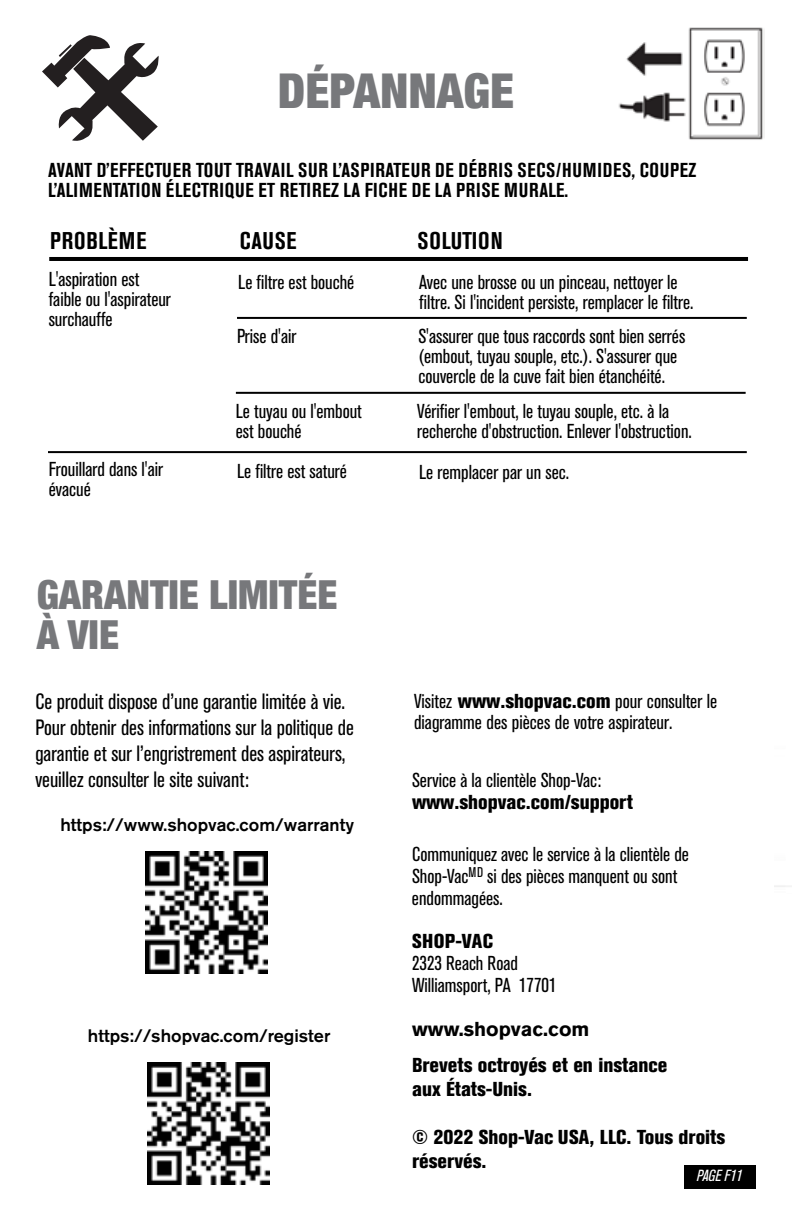
<style>
.page{position:relative;width:792px;height:1224px;background:#fff}
.page>*{position:absolute;margin:0;border:0;box-sizing:border-box;transform-origin:0 0}
.t1{font:900 condensed 48px "Helvetica Neue";color:#77787b}
.t2{font:900 condensed 40px/40px "Helvetica Neue";color:#77787b}
.t3{font:700 condensed 24px "Akzidenz Grotesk BQ";letter-spacing:.035em;color:#000}
.t4{font:condensed 22px/26px "Akzidenz Grotesk BQ";color:#000}
.t5{font:condensed 20px/20px "Akzidenz Grotesk BQ";color:#000}
.t6{font:700 condensed 20px/20px "Akzidenz Grotesk BQ";letter-spacing:.035em;color:#000}
.t7{font:800 condensed 20px/24px "Akzidenz Grotesk BQ";color:#000}
.t8{font:700 20px "Akzidenz Grotesk BQ";color:#000}
.t9{font:500 18px "Akzidenz Grotesk BQ";color:#000}
.t10{font:italic condensed 16px "Akzidenz Grotesk BQ";color:#fff}
.s1{font-weight:800}
</style>
<div class="page">
<div style="left:685px;top:1165px;width:71px;height:24px;background:#000"></div>
<img style="left:146px;top:852px;width:122px;height:122px">
<img style="left:148px;top:1063px;width:122px;height:122px">
<svg style="left:42px;top:35px;width:117px;height:106px"></svg>
<img style="left:618px;top:27px;width:146px;height:113px">
<hr style="left:49px;top:257px;width:699px;height:4px;background:#000">
<hr style="left:48px;top:451px;width:699px;height:2px;background:#000">
<hr style="left:237px;top:317px;width:510px;height:2px;background:#000">
<hr style="left:236px;top:392px;width:510px;height:2px;background:#000">
<h1 class="t1" style="left:278px;top:52px;width:238px">DÉPANNAGE</h1>
<p class="t6" style="left:48px;top:160px;width:650px">AVANT D’EFFECTUER TOUT TRAVAIL SUR L’ASPIRATEUR DE DÉBRIS SECS/HUMIDES, COUPEZ<br>L’ALIMENTATION ÉLECTRIQUE ET RETIREZ LA FICHE DE LA PRISE MURALE.</p>
<p class="t3" style="left:50px;top:227px;width:98px">PROBLÈME</p>
<p class="t3" style="left:240px;top:227px;width:58px">CAUSE</p>
<p class="t3" style="left:417px;top:227px;width:87px">SOLUTION</p>
<p class="t5" style="left:49px;top:269px;width:124px">L'aspiration est faible ou l'aspirateur surchauffe</p>
<p class="t5" style="left:238px;top:272px;width:118px">Le filtre est bouché</p>
<p class="t5" style="left:419px;top:272px;width:276px">Avec une brosse ou un pinceau, nettoyer le filtre. Si l'incident persiste, remplacer le filtre.</p>
<p class="t5" style="left:237px;top:326px;width:61px">Prise d'air</p>
<p class="t5" style="left:418px;top:327px;width:268px">S'assurer que tous raccords sont bien serrés (embout, tuyau souple, etc.). S'assurer que couvercle de la cuve fait bien étanchéité.</p>
<p class="t5" style="left:236px;top:401px;width:128px">Le tuyau ou l'embout est bouché</p>
<p class="t5" style="left:417px;top:401px;width:276px">Vérifier l'embout, le tuyau souple, etc. à la recherche d'obstruction. Enlever l'obstruction.</p>
<p class="t5" style="left:49px;top:459px;width:116px">Frouillard dans l'air évacué</p>
<p class="t5" style="left:237px;top:461px;width:111px">Le filtre est saturé</p>
<h2 class="t2" style="left:37px;top:573px;width:302px">GARANTIE LIMITÉE<br>À VIE</h2>
<p class="t4" style="left:35px;top:689px;width:320px">Ce produit dispose d’une garantie limitée à vie.<br>Pour obtenir des informations sur la politique de garantie et sur l’engristrement des aspirateurs, veuillez consulter le site suivant:</p>
<p class="t9" style="left:60px;top:814px;width:295px">https://www.shopvac.com/warranty</p>
<p class="t9" style="left:88px;top:1025px;width:244px">https://shopvac.com/register</p>
<p class="t5" style="left:419px;top:462px;width:151px">Le remplacer par un sec.</p>
<p class="t5" style="left:414px;top:691px;width:305px;line-height:21px">Visitez <span class="s1">www.shopvac.com</span> pour consulter le diagramme des pièces de votre aspirateur.</p>
<p class="t5" style="left:412px;top:770px;width:191px">Service à la clientèle Shop-Vac:</p>
<p class="t7" style="left:412px;top:790px;width:223px">www.shopvac.com/support</p>
<p class="t5" style="left:412px;top:843px;width:279px;line-height:22px">Communiquez avec le service à la clientèle de<br>Shop-Vac<sup>MD</sup> si des pièces manquent ou sont endommagées.</p>
<p class="t7" style="left:412px;top:929px;width:83px">SHOP-VAC</p>
<p class="t5" style="left:412px;top:952px;width:146px;line-height:22px">2323 Reach Road<br>Williamsport, PA 17701</p>
<p class="t8" style="left:412px;top:1017px;width:179px">www.shopvac.com</p>
<p class="t7" style="left:412px;top:1053px;width:257px">Brevets octroyés et en instance aux États-Unis.</p>
<p class="t7" style="left:412px;top:1125px;width:315px">© 2022 Shop-Vac USA, LLC. Tous droits réservés.</p>
<p class="t10" style="left:697px;top:1167px;width:47px">PAGE F11</p>
</div>
